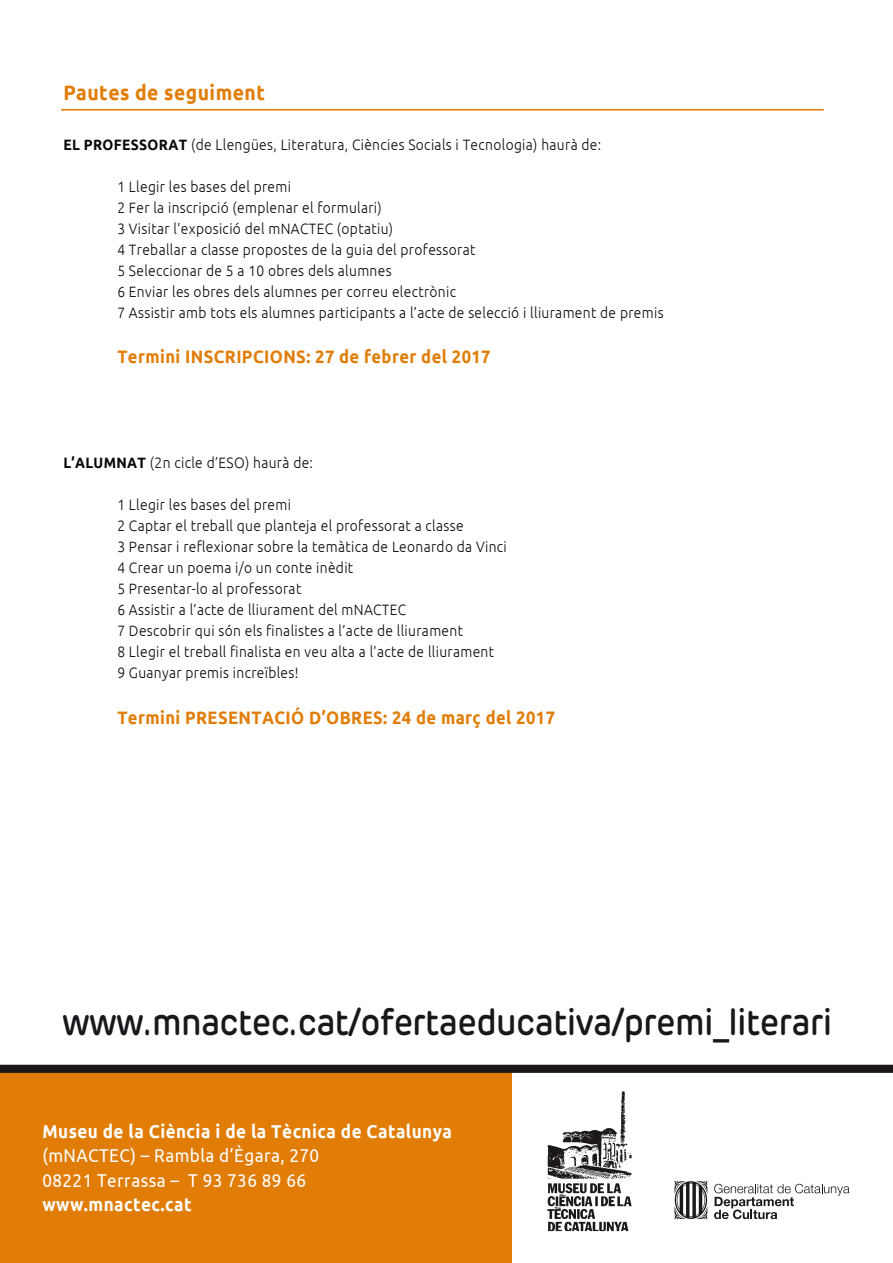
<style>
.page{position:relative;width:893px;height:1263px;background:#fff}
.page>*{position:absolute;margin:0;border:0;box-sizing:border-box;transform-origin:0 0}
.t1{font:500 37.65px "Rubrik";letter-spacing:-.02em;color:#1a171c;scale:.91 1}
.t2{font:700 21px "Ubuntu";letter-spacing:.025em;color:#e17d06;scale:.92 1}
.t3{font:700 18.6px "Ubuntu";letter-spacing:.025em;color:#fff;scale:.92 1}
.t4{font:18.6px/24.5px "Ubuntu";letter-spacing:.025em;color:#fff;scale:.92 1}
.t5{font:700 18px "Ubuntu";letter-spacing:.025em;color:#e17d06;scale:.92 1}
.t6{font:300 15px/21px "Ubuntu";letter-spacing:.025em;color:#050908;scale:.92 1}
.s1{font-weight:700}
</style>
<div class="page">
<div style="left:0;top:1070px;width:511px;height:193px;background:#e17d06"></div>
<img style="left:547px;top:1091px;width:85px;height:140px">
<svg style="left:674px;top:1181px;width:33px;height:38px"></svg>
<svg style="left:714px;top:1184px;width:136px;height:35px"></svg>
<div style="left:0;top:1065px;width:893px;height:8px;background:#1b171b"></div>
<hr style="left:61px;top:109px;width:763px;height:2px;background:#e17d06">
<h2 class="t2" style="left:63px;top:80px;width:221px">Pautes de seguiment</h2>
<p class="t6" style="left:63px;top:133px;width:586px"><span class="s1">EL PROFESSORAT</span> (de Llengües, Literatura, Ciències Socials i Tecnologia) haurà de:</p>
<p class="t6" style="left:117px;top:175px;width:595px">1 Llegir les bases del premi<br>2 Fer la inscripció (emplenar el formulari)<br>3 Visitar l’exposició del mNACTEC (optatiu)<br>4 Treballar a classe propostes de la guia del professorat<br>5 Seleccionar de 5 a 10 obres dels alumnes<br>6 Enviar les obres dels alumnes per correu electrònic<br>7 Assistir amb tots els alumnes participants a l’acte de selecció i lliurament de premis</p>
<p class="t5" style="left:117px;top:346px;width:407px">Termini INSCRIPCIONS: 27 de febrer del 2017</p>
<p class="t6" style="left:63px;top:452px;width:273px"><span class="s1">L’ALUMNAT</span> (2n cicle d’ESO) haurà de:</p>
<p class="t6" style="left:117px;top:494px;width:425px">1 Llegir les bases del premi<br>2 Captar el treball que planteja el professorat a classe<br>3 Pensar i reflexionar sobre la temàtica de Leonardo da Vinci 4 Crear un poema i/o un conte inèdit<br>5 Presentar-lo al professorat<br>6 Assistir a l’acte de lliurament del mNACTEC<br>7 Descobrir qui són els finalistes a l’acte de lliurament<br>8 Llegir el treball finalista en veu alta a l’acte de lliurament<br>9 Guanyar premis increïbles!</p>
<p class="t5" style="left:117px;top:706px;width:477px">Termini PRESENTACIÓ D’OBRES: 24 de març del 2017</p>
<h1 class="t1" style="left:62px;top:998px;width:848px">www.mnactec.cat/ofertaeducativa/premi_literari</h1>
<p class="t3" style="left:42px;top:1120px;width:447px">Museu de la Ciència i de la Tècnica de Catalunya</p>
<p class="t4" style="left:42px;top:1143px;width:302px">(mNACTEC) – Rambla d’Ègara, 270<br>08221 Terrassa – T 93 736 89 66</p>
<p class="t3" style="left:42px;top:1193px;width:164px">www.mnactec.cat</p>
</div>
